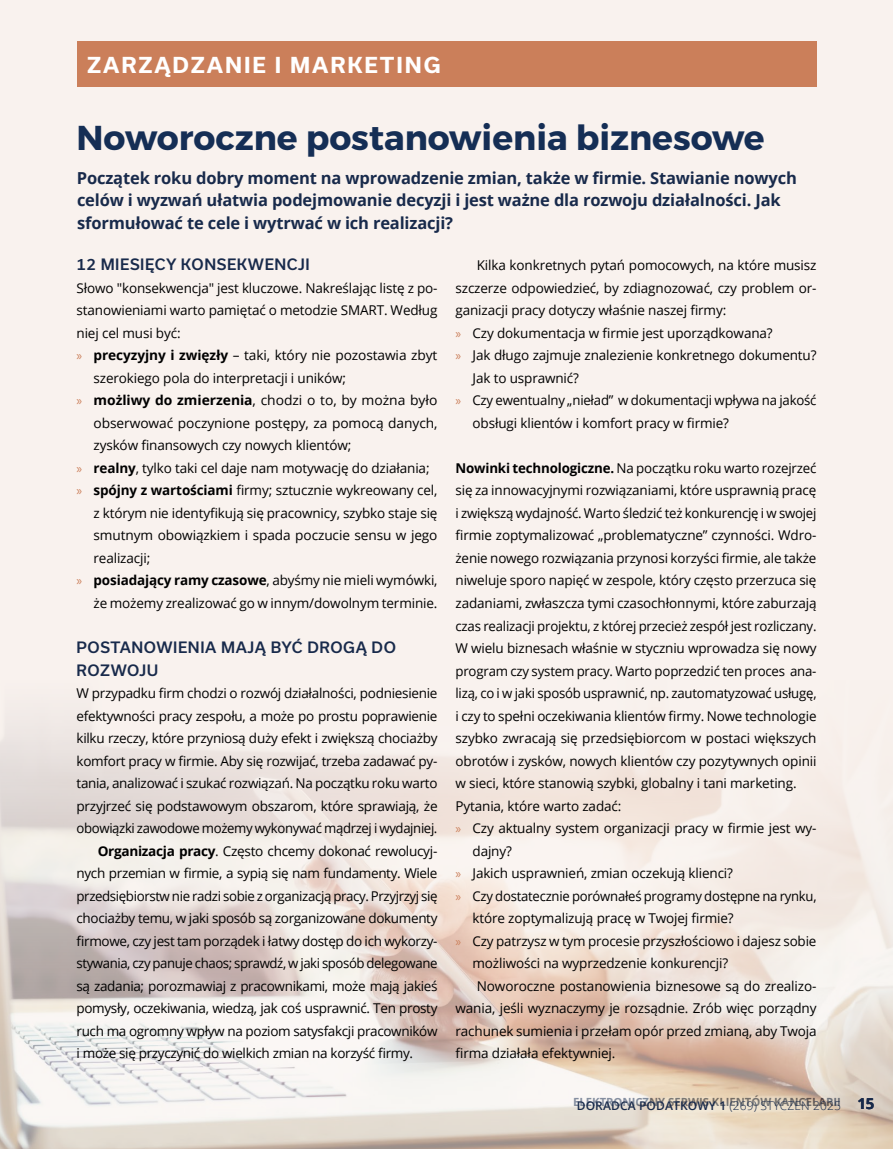
<style>
.page{position:relative;width:893px;height:1149px;background:#fff}
.page>*{position:absolute;margin:0;border:0;box-sizing:border-box;transform-origin:0 0}
.t1{font:34.5px "Trueno Bd";color:#152e55}
.t2{font:700 21px "Usual";letter-spacing:.09em;color:#fff}
.t3{font:700 16.5px/22.5px "Open Sans";letter-spacing:-.01em;color:#182a4b}
.t4{font:500 15px/22.5px "Usual";letter-spacing:.04em;color:#182a4b}
.t5{font:13.5px "Open Sans";letter-spacing:-.01em;color:#000}
.t6{font:13.5px "Open Sans";letter-spacing:-.03em;color:#000}
.t7{font:600 12px "Open Sans";letter-spacing:.01em;color:#182a4b}
.t8{font:700 11.25px "Open Sans";color:#152e55}
.s1{font-family:"Myriad Pro";color:#cb7f5a}
.s2{font-weight:700}
.s3{font-weight:300}
.s4{font-weight:700;font-size:15px}
</style>
<div class="page">
<div style="left:0;top:0;width:893px;height:1148px;background:#f9f2ee"></div>
<img style="left:0;top:723px;width:893px;height:425px">
<div style="left:77px;top:42px;width:739px;height:45px;background:#cb7f5a"></div>
<h2 class="t2" style="left:87px;top:53px;width:355px">ZARZĄDZANIE I MARKETING</h2>
<h1 class="t1" style="left:77px;top:116px;width:689px">Noworoczne postanowienia biznesowe</h1>
<p class="t3" style="left:77px;top:166px;width:721px">Początek roku dobry moment na wprowadzenie zmian, także w firmie. Stawianie nowych celów i wyzwań ułatwia podejmowanie decyzji i jest ważne dla rozwoju działalności. Jak sformułować te cele i wytrwać w ich realizacji?</p>
<p class="t4" style="left:77px;top:253px;width:235px">12 MIESIĘCY KONSEKWENCJI</p>
<p class="t5" style="left:77px;top:278px;width:362px">Słowo "konsekwencja" jest kluczowe. Nakreślając listę z po-</p>
<p class="t5" style="left:77px;top:301px;width:362px">stanowieniami warto pamiętać o metodzie SMART. Według</p>
<p class="t5" style="left:77px;top:323px;width:106px">niej cel musi być:</p>
<p class="t5" style="left:77px;top:346px;width:362px"><span class="s1">»</span> <span class="s2">precyzyjny i zwięzły</span> – taki, który nie pozostawia zbyt</p>
<p class="t5" style="left:94px;top:368px;width:254px">szerokiego pola do interpretacji i uników;</p>
<p class="t5" style="left:77px;top:391px;width:362px"><span class="s1">»</span> <span class="s2">możliwy do zmierzenia</span>, chodzi o to, by można było</p>
<p class="t5" style="left:94px;top:413px;width:346px">obserwować poczynione postępy, za pomocą danych,</p>
<p class="t5" style="left:94px;top:436px;width:259px">zysków finansowych czy nowych klientów;</p>
<p class="t5" style="left:77px;top:458px;width:355px"><span class="s1">»</span> <span class="s2">realny</span>, tylko taki cel daje nam motywację do działania;</p>
<p class="t5" style="left:77px;top:481px;width:362px"><span class="s1">»</span> <span class="s2">spójny z wartościami</span> firmy; sztucznie wykreowany cel,</p>
<p class="t5" style="left:94px;top:503px;width:345px">z którym nie identyfikują się pracownicy, szybko staje się</p>
<p class="t5" style="left:94px;top:526px;width:345px">smutnym obowiązkiem i spada poczucie sensu w jego</p>
<p class="t5" style="left:94px;top:548px;width:58px">realizacji;</p>
<p class="t5" style="left:77px;top:571px;width:363px"><span class="s1">»</span> <span class="s2">posiadający ramy czasowe</span>, abyśmy nie mieli wymówki,</p>
<p class="t5" style="left:94px;top:593px;width:345px">że możemy zrealizować go w innym/dowolnym terminie.</p>
<p class="t4" style="left:77px;top:636px;width:321px">POSTANOWIENIA MAJĄ BYĆ DROGĄ DO<br>ROZWOJU</p>
<p class="t5" style="left:77px;top:683px;width:362px">W przypadku firm chodzi o rozwój działalności, podniesienie</p>
<p class="t5" style="left:77px;top:706px;width:362px">efektywności pracy zespołu, a może po prostu poprawienie</p>
<p class="t5" style="left:77px;top:728px;width:362px">kilku rzeczy, które przyniosą duży efekt i zwiększą chociażby</p>
<p class="t5" style="left:77px;top:751px;width:362px">komfort pracy w firmie. Aby się rozwijać, trzeba zadawać py-</p>
<p class="t5" style="left:77px;top:773px;width:362px">tania, analizować i szukać rozwiązań. Na początku roku warto</p>
<p class="t5" style="left:77px;top:796px;width:363px">przyjrzeć się podstawowym obszarom, które sprawiają, że</p>
<p class="t5" style="left:77px;top:818px;width:362px">obowiązki zawodowe możemy wykonywać mądrzej i wydajniej.</p>
<p class="t5" style="left:98px;top:841px;width:341px"><span class="s2">Organizacja pracy</span>. Często chcemy dokonać rewolucyj-</p>
<p class="t5" style="left:77px;top:863px;width:362px">nych przemian w firmie, a sypią się nam fundamenty. Wiele</p>
<p class="t6" style="left:77px;top:886px;width:363px">przedsiębiorstw nie radzi sobie z organizacją pracy. Przyjrzyj się</p>
<p class="t5" style="left:77px;top:908px;width:362px">chociażby temu, w jaki sposób są zorganizowane dokumenty</p>
<p class="t5" style="left:77px;top:931px;width:362px">firmowe, czy jest tam porządek i łatwy dostęp do ich wykorzy-</p>
<p class="t6" style="left:77px;top:953px;width:362px">stywania, czy panuje chaos; sprawdź, w jaki sposób delegowane</p>
<p class="t5" style="left:77px;top:976px;width:362px">są zadania; porozmawiaj z pracownikami, może mają jakieś</p>
<p class="t5" style="left:77px;top:998px;width:362px">pomysły, oczekiwania, wiedzą, jak coś usprawnić. Ten prosty</p>
<p class="t5" style="left:77px;top:1021px;width:362px">ruch ma ogromny wpływ na poziom satysfakcji pracowników</p>
<p class="t5" style="left:77px;top:1043px;width:338px">i może się przyczynić do wielkich zmian na korzyść firmy.</p>
<p class="t5" style="left:477px;top:256px;width:341px">Kilka konkretnych pytań pomocowych, na które musisz</p>
<p class="t5" style="left:455px;top:278px;width:362px">szczerze odpowiedzieć, by zdiagnozować, czy problem or-</p>
<p class="t5" style="left:455px;top:301px;width:272px">ganizacji pracy dotyczy właśnie naszej firmy:</p>
<p class="t5" style="left:455px;top:323px;width:319px"><span class="s1">»</span> Czy dokumentacja w firmie jest uporządkowana?</p>
<p class="t5" style="left:455px;top:346px;width:362px"><span class="s1">»</span> Jak długo zajmuje znalezienie konkretnego dokumentu?</p>
<p class="t5" style="left:472px;top:368px;width:108px">Jak to usprawnić?</p>
<p class="t5" style="left:455px;top:391px;width:362px"><span class="s1">»</span> Czy ewentualny „nieład” w dokumentacji wpływa na jakość</p>
<p class="t5" style="left:472px;top:413px;width:258px">obsługi klientów i komfort pracy w firmie?</p>
<p class="t5" style="left:455px;top:458px;width:363px"><span class="s2">Nowinki technologiczne.</span> Na początku roku warto rozejrzeć</p>
<p class="t5" style="left:455px;top:481px;width:362px">się za innowacyjnymi rozwiązaniami, które usprawnią pracę</p>
<p class="t5" style="left:455px;top:503px;width:362px">i zwiększą wydajność. Warto śledzić też konkurencję i w swojej</p>
<p class="t5" style="left:455px;top:526px;width:362px">firmie zoptymalizować „problematyczne” czynności. Wdro-</p>
<p class="t5" style="left:455px;top:548px;width:362px">żenie nowego rozwiązania przynosi korzyści firmie, ale także</p>
<p class="t5" style="left:455px;top:571px;width:362px">niweluje sporo napięć w zespole, który często przerzuca się</p>
<p class="t5" style="left:455px;top:593px;width:362px">zadaniami, zwłaszcza tymi czasochłonnymi, które zaburzają</p>
<p class="t5" style="left:455px;top:616px;width:363px">czas realizacji projektu, z której przecież zespół jest rozliczany.</p>
<p class="t5" style="left:455px;top:638px;width:362px">W wielu biznesach właśnie w styczniu wprowadza się nowy</p>
<p class="t5" style="left:455px;top:661px;width:362px">program czy system pracy. Warto poprzedzić ten proces ana-</p>
<p class="t5" style="left:455px;top:683px;width:363px">lizą, co i w jaki sposób usprawnić, np. zautomatyzować usługę,</p>
<p class="t5" style="left:455px;top:706px;width:363px">i czy to spełni oczekiwania klientów firmy. Nowe technologie</p>
<p class="t5" style="left:455px;top:728px;width:362px">szybko zwracają się przedsiębiorcom w postaci większych</p>
<p class="t5" style="left:455px;top:751px;width:362px">obrotów i zysków, nowych klientów czy pozytywnych opinii</p>
<p class="t5" style="left:455px;top:773px;width:343px">w sieci, które stanowią szybki, globalny i tani marketing.</p>
<p class="t5" style="left:455px;top:796px;width:167px">Pytania, które warto zadać:</p>
<p class="t5" style="left:455px;top:818px;width:362px"><span class="s1">»</span> Czy aktualny system organizacji pracy w firmie jest wy-</p>
<p class="t5" style="left:472px;top:841px;width:41px">dajny?</p>
<p class="t5" style="left:455px;top:863px;width:279px"><span class="s1">»</span> Jakich usprawnień, zmian oczekują klienci?</p>
<p class="t5" style="left:455px;top:886px;width:363px"><span class="s1">»</span> Czy dostatecznie porównałeś programy dostępne na rynku,</p>
<p class="t5" style="left:472px;top:908px;width:263px">które zoptymalizują pracę w Twojej firmie?</p>
<p class="t5" style="left:455px;top:931px;width:362px"><span class="s1">»</span> Czy patrzysz w tym procesie przyszłościowo i dajesz sobie</p>
<p class="t5" style="left:472px;top:953px;width:257px">możliwości na wyprzedzenie konkurencji?</p>
<p class="t5" style="left:477px;top:976px;width:341px">Noworoczne postanowienia biznesowe są do zrealizo-</p>
<p class="t5" style="left:455px;top:998px;width:362px">wania, jeśli wyznaczymy je rozsądnie. Zrób więc porządny</p>
<p class="t5" style="left:455px;top:1021px;width:362px">rachunek sumienia i przełam opór przed zmianą, aby Twoja</p>
<p class="t5" style="left:455px;top:1043px;width:161px">firma działała efektywniej.</p>
<p class="t7" style="left:577px;top:1096px;width:299px">DORADCA PODATKOWY 1 <span class="s3">(269) STYCZEŃ 2025</span> <span class="s4">15</span></p>
<p class="t8" style="left:573px;top:1093px;width:269px">ELEKTRONICZNY SERWIS KLIENTÓW KANCELARII</p>
</div>
